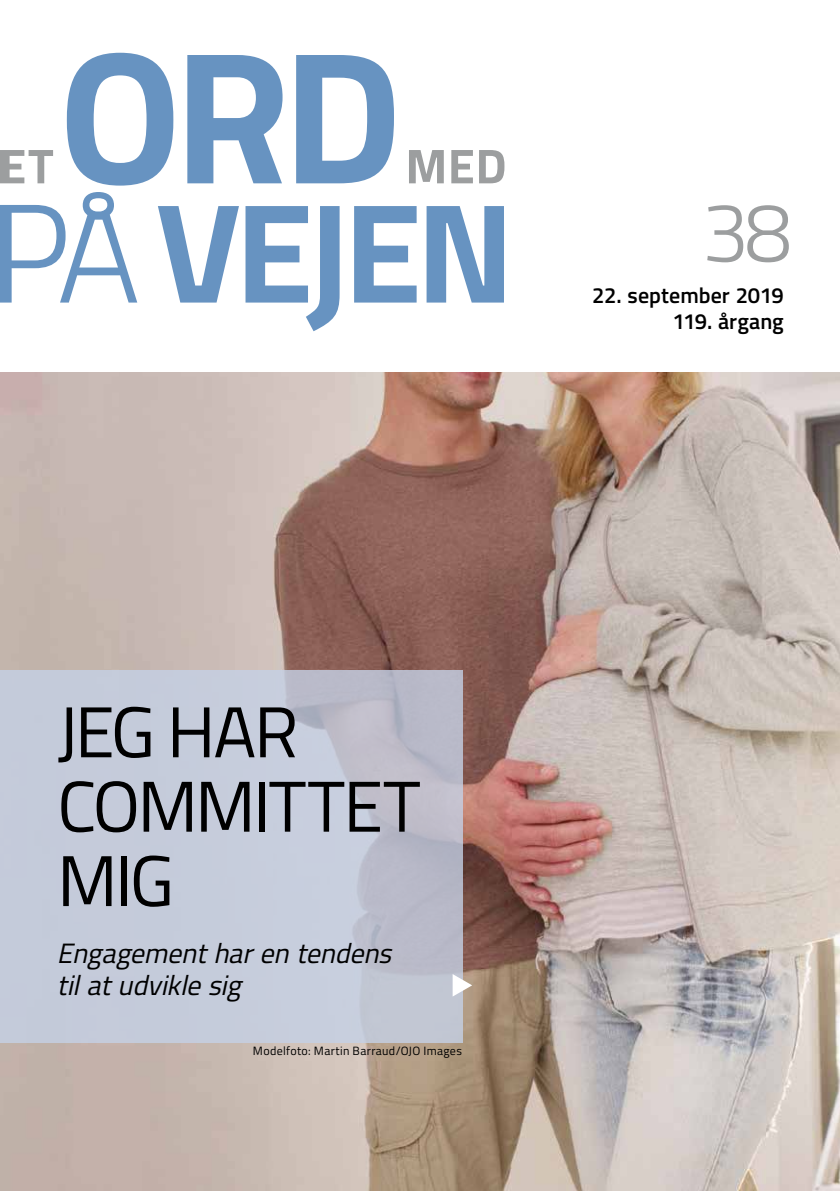
<style>
.page{position:relative;width:840px;height:1191px;background:#fff}
.page>*{position:absolute;margin:0;border:0;box-sizing:border-box;transform-origin:0 0}
.t1{font:300 84px "Titillium";color:#9c9e9f}
.t2{font:72px/74.4px "Titillium";letter-spacing:-.035em;color:#000}
.t3{font:italic 28px/32px "Titillium";color:#000}
.t4{font:600 22px/26px "Titillium";color:#000;text-align:right}
.t5{font:12px "Titillium";letter-spacing:.025em;color:#000}
</style>
<div class="page">
<img style="left:0;top:372px;width:839px;height:819px">
<div style="left:0;top:670px;width:462px;height:372px;background:linear-gradient(to right,#c7d0df,#bfc1cf)"></div>
<svg style="left:452px;top:974px;width:20px;height:22px"></svg>
<svg style="left:409px;top:150px;width:34px;height:33px"></svg>
<svg style="left:451px;top:150px;width:21px;height:33px"></svg>
<svg style="left:479px;top:150px;width:25px;height:33px"></svg>
<svg style="left:0;top:150px;width:53px;height:33px"></svg>
<svg style="left:67px;top:53px;width:106px;height:133px"></svg>
<svg style="left:187px;top:55px;width:95px;height:128px"></svg>
<svg style="left:296px;top:55px;width:98px;height:128px"></svg>
<svg style="left:158px;top:206px;width:81px;height:96px"></svg>
<svg style="left:354px;top:206px;width:62px;height:96px"></svg>
<svg style="left:426px;top:206px;width:77px;height:96px"></svg>
<svg style="left:245px;top:206px;width:94px;height:125px"></svg>
<svg style="left:0;top:192px;width:137px;height:110px"></svg>
<h1 class="t1" style="left:701px;top:171px;width:91px">38</h1>
<p class="t4" style="left:591px;top:281px;width:193px">22. september 2019<br>119. årgang</p>
<h2 class="t2" style="left:57px;top:691px;width:365px">JEG HAR<br>COMMITTET<br>MIG</h2>
<p class="t3" style="left:57px;top:935px;width:344px">Engagementharentendens tilatudviklesig</p>
<p class="t5" style="left:253px;top:1042px;width:210px">Modelfoto: Martin Barraud/OJO Images</p>
</div>
